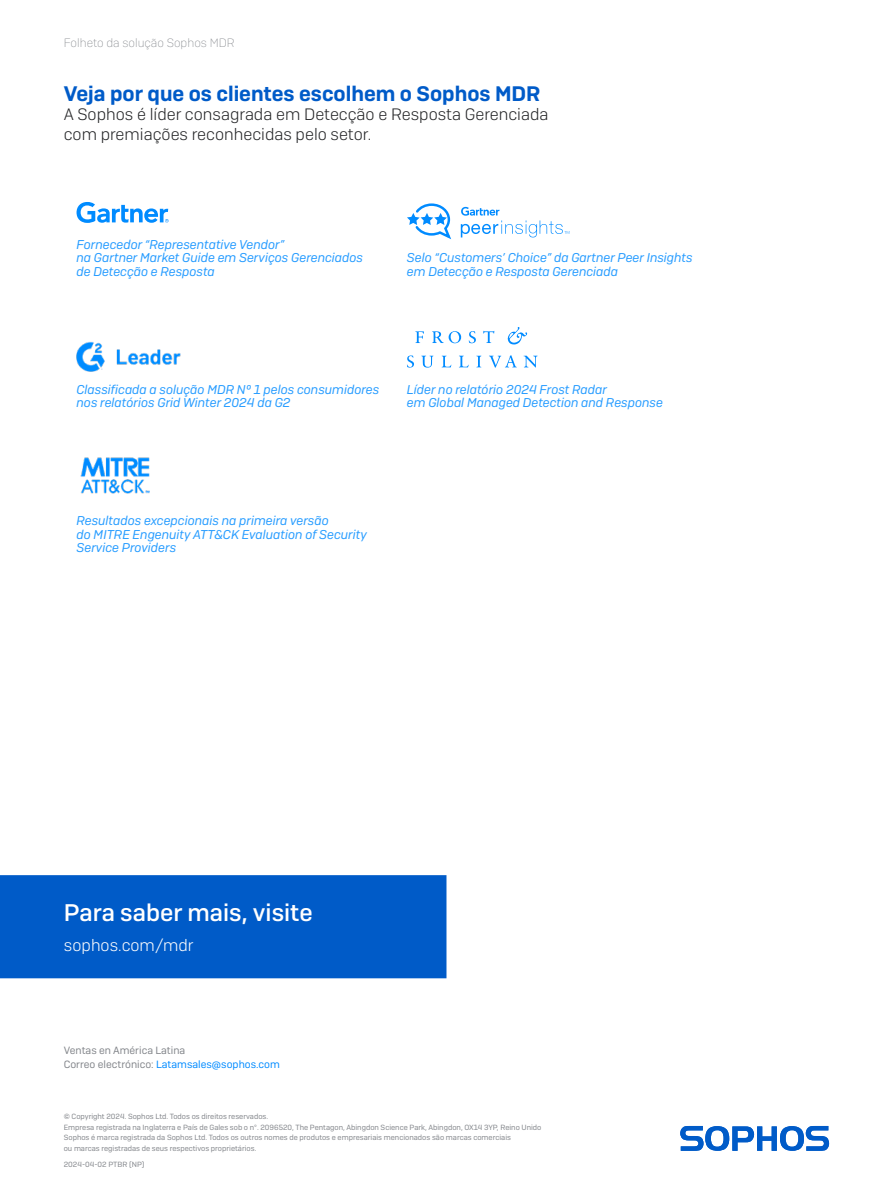
<style>
.page{position:relative;width:893px;height:1191px;background:#fff}
.page>*{position:absolute;margin:0;border:0;box-sizing:border-box;transform-origin:0 0}
.CTA_Heading{font:500 24px "Sophos Sans";color:#fff}
.Use_Cases_-_Blue_HDL{font:600 21px "Sophos Sans";color:#005bc8}
.Intro_Copy{font:300 16.5px/19.5px "Sophos Sans";color:#242527}
.CTA_Copy{font:300 16.5px "Sophos Sans";color:#fff}
.blue_Highlights_on_the_right_side{font:italic 12.75px/13.5px "Sophos Sans";color:#269cff}
.t1{font:200 12px "Sophos Sans";color:#83868b}
.t2{font:10.5px/13.5px "Sophos Sans";color:#83868b}
.Job_No__and_Version{font:7.5px/10.5px "Sophos Sans";color:#83868b}
.s1{color:#008bff}
</style>
<div class="page">
<svg style="left:680px;top:1126px;width:149px;height:24px"></svg>
<svg style="left:77px;top:202px;width:92px;height:21px"></svg>
<svg style="left:461px;top:207px;width:108px;height:30px"></svg>
<svg style="left:407px;top:203px;width:44px;height:36px"></svg>
<img style="left:77px;top:342px;width:104px;height:30px">
<svg style="left:507px;top:327px;width:20px;height:18px"></svg>
<svg style="left:524px;top:356px;width:14px;height:12px"></svg>
<svg style="left:432px;top:331px;width:29px;height:12px"></svg>
<svg style="left:421px;top:356px;width:12px;height:12px"></svg>
<svg style="left:489px;top:355px;width:28px;height:13px"></svg>
<svg style="left:415px;top:331px;width:9px;height:12px"></svg>
<svg style="left:483px;top:331px;width:11px;height:12px"></svg>
<svg style="left:469px;top:331px;width:7px;height:12px"></svg>
<svg style="left:407px;top:355px;width:7px;height:13px"></svg>
<svg style="left:459px;top:356px;width:10px;height:11px"></svg>
<svg style="left:442px;top:356px;width:9px;height:11px"></svg>
<svg style="left:476px;top:356px;width:5px;height:11px"></svg>
<img style="left:80px;top:457px;width:70px;height:37px">
<div style="left:0;top:875px;width:446px;height:103px;background:#005bc8"></div>
<p class="t1" style="left:64px;top:36px;width:172px">Folheto da solução Sophos MDR</p>
<p class="Use_Cases_-_Blue_HDL" style="left:64px;top:80px;width:478px">Veja por que os clientes escolhem o Sophos MDR</p>
<p class="Intro_Copy" style="left:64px;top:104px;width:486px">A Sophos é líder consagrada em Detecção e Resposta Gerenciada com premiações reconhecidas pelo setor.</p>
<p class="blue_Highlights_on_the_right_side" style="left:77px;top:237px;width:288px">Fornecedor “Representative Vendor”<br>na Gartner Market Guide em Serviços Gerenciados de Detecção e Resposta</p>
<p class="blue_Highlights_on_the_right_side" style="left:407px;top:251px;width:287px">Selo “Customers’ Choice” da Gartner Peer Insights em Detecção e Resposta Gerenciada</p>
<p class="blue_Highlights_on_the_right_side" style="left:77px;top:382px;width:304px">Classificada a solução MDR Nº 1 pelos consumidores nos relatórios Grid Winter 2024 da G2</p>
<p class="blue_Highlights_on_the_right_side" style="left:407px;top:382px;width:257px">Líder no relatório 2024 Frost Radar<br>em Global Managed Detection and Response</p>
<p class="blue_Highlights_on_the_right_side" style="left:77px;top:514px;width:292px">Resultados excepcionais na primeira versão<br>do MITRE Engenuity ATT&amp;CK Evaluation of Security<br>Service Providers</p>
<p class="CTA_Heading" style="left:64px;top:898px;width:250px">Para saber mais, visite</p>
<p class="CTA_Copy" style="left:64px;top:935px;width:131px">sophos.com/mdr</p>
<p class="t2" style="left:64px;top:1043px;width:218px">Ventas en América Latina<br>Correo electrónico: <span class="s1">Latamsales@sophos.com</span></p>
<p class="Job_No__and_Version" style="left:64px;top:1111px;width:479px">© Copyright 2024. Sophos Ltd. Todos os direitos reservados.<br>Empresa registrada na Inglaterra e País de Gales sob o n°. 2096520, The Pentagon, Abingdon Science Park, Abingdon, OX14 3YP, Reino Unido Sophos é marca registrada da Sophos Ltd. Todos os outros nomes de produtos e empresariais mencionados são marcas comerciais<br>ou marcas registradas de seus respectivos proprietários.</p>
<p class="Job_No__and_Version" style="left:64px;top:1159px;width:82px">2024-04-02 PTBR (NP)</p>
</div>
